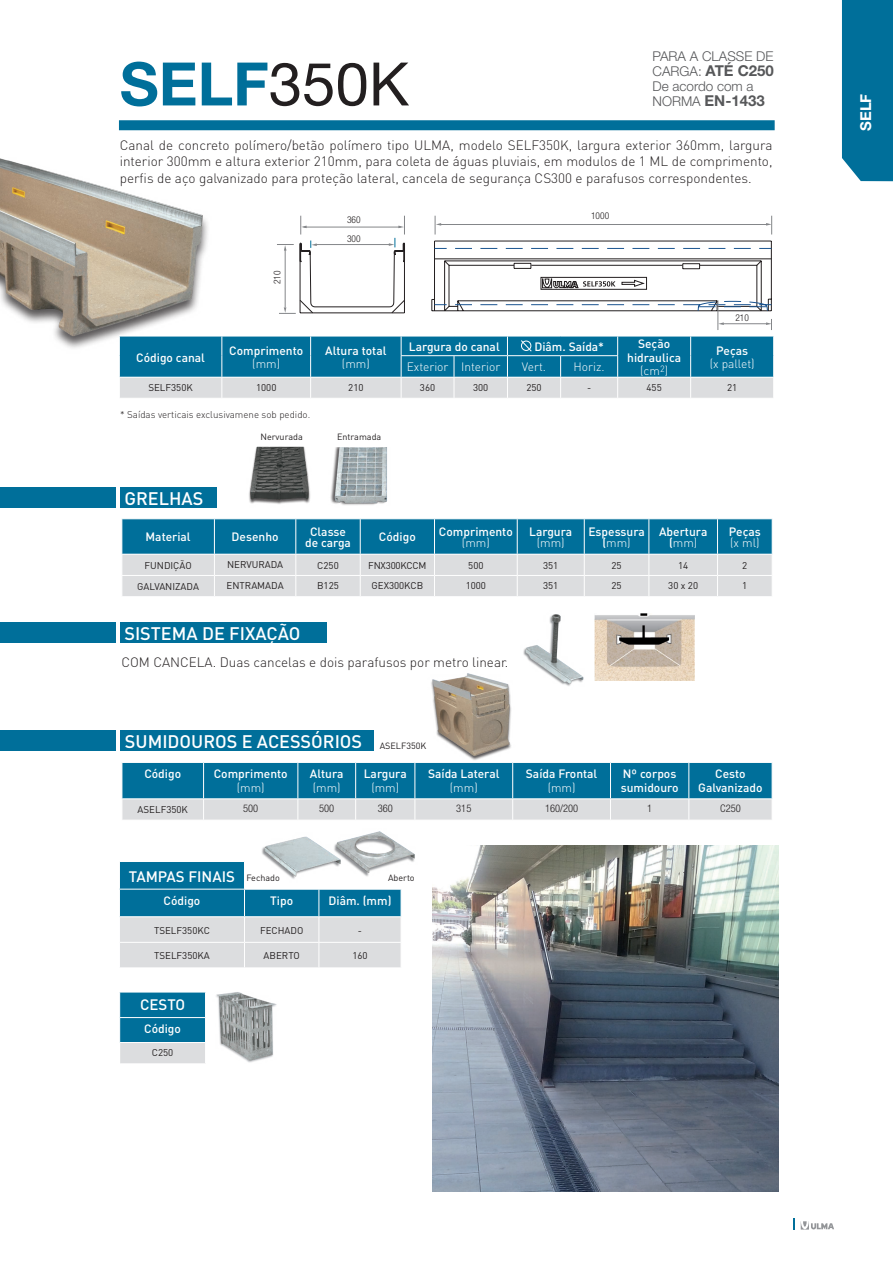
<style>
.page{position:relative;width:893px;height:1263px;background:#fff}
.page>*{position:absolute;margin:0;border:0;box-sizing:border-box;transform-origin:0 0}
.t1{font:700 60px "Helvetica Neue LT Std";color:#006f9a}
.t2{font:500 18px "DIN";color:#fff}
.t3{font:700 15px "Helvetica Neue LT Std";color:#57585a}
.t4{font:500 15px "DIN";color:#fff}
.t5{font:700 15px "Helvetica Neue LT Std";color:#fff}
.t6{font:300 13.5px/16.5px "DIN";color:#231f20;text-align:justify}
.t7{font:300 13.5px "Helvetica Neue LT Std";color:#57585a}
.t8{font:500 12px/13.5px "DIN";color:#fff;text-align:center}
.t9{font:300 12px "DIN";color:#fff}
.interior_tabla{font:300 condensed 10.5px "Helvetica Neue LT Std";color:#231f20}
.interior_tabla-2{font:9.75px "DIN";color:#231f20}
.t10{font:300 9.75px "DIN";color:#231f20}
.interior_tabla-3{font:9.75px "DIN";letter-spacing:-.02em;color:#231f20}
.t11{font:300 condensed 9.45px "Helvetica Neue LT Std";color:#231f20}
.t12{font:9px "DIN";color:#231f20}
.s1{font-weight:400;color:#231f20}
.s2{font-weight:300;font-size:13.5px}
.s3{font-weight:300}
</style>
<div class="page">
<svg style="left:801px;top:1221px;width:33px;height:8px"></svg>
<svg style="left:793px;top:1218px;width:2px;height:11px"></svg>
<div style="left:842px;top:0;width:51px;height:181px;background:#006f9a"></div>
<img style="left:0;top:121px;width:216px;height:227px">
<div style="left:0;top:487px;width:115px;height:21px;background:#006f9a"></div>
<div style="left:120px;top:487px;width:97px;height:21px;background:#006f9a"></div>
<div style="left:119px;top:120px;width:656px;height:10px;background:#006f9a;border:2px solid #006f9a"></div>
<div style="left:120px;top:622px;width:206px;height:21px;background:#006f9a"></div>
<div style="left:0;top:622px;width:115px;height:21px;background:#006f9a"></div>
<svg style="left:119px;top:861px;width:283px;height:106px;background:#86b3c6"></svg>
<img style="left:523px;top:614px;width:61px;height:72px">
<img style="left:594px;top:613px;width:101px;height:68px">
<svg style="left:121px;top:519px;width:652px;height:77px;background:#7daec2"></svg>
<img style="left:327px;top:447px;width:69px;height:72px">
<svg style="left:119px;top:992px;width:87px;height:71px;background:#4b95b2"></svg>
<svg style="left:122px;top:762px;width:651px;height:58px;background:#599cb7"></svg>
<div style="left:0;top:730px;width:115px;height:21px;background:#006f9a"></div>
<svg style="left:277px;top:216px;width:495px;height:114px"></svg>
<hr style="left:723px;top:323px;width:43px;height:1px;background:#848689">
<img style="left:431px;top:673px;width:80px;height:87px">
<img style="left:216px;top:992px;width:61px;height:71px">
<img style="left:249px;top:447px;width:61px;height:57px">
<div style="left:121px;top:730px;width:253px;height:21px;background:#006f9a"></div>
<img style="left:261px;top:836px;width:83px;height:49px">
<img style="left:334px;top:831px;width:81px;height:53px">
<img style="left:432px;top:846px;width:346px;height:346px">
<svg style="left:119px;top:336px;width:655px;height:62px;background:#5198b4"></svg>
<p class="t1" style="left:120px;top:47px;width:291px">SELF<span class="s1">350K</span></p>
<p class="t7" style="left:652px;top:48px;width:122px">PARA A CLASSE DE</p>
<p class="t3" style="left:652px;top:62px;width:123px"><span class="s2">CARGA:</span> ATÉ C250</p>
<p class="t7" style="left:652px;top:78px;width:103px">De acordo com a</p>
<p class="t3" style="left:652px;top:92px;width:114px"><span class="s2">NORMA</span> EN-1433</p>
<p class="t6" style="left:120px;top:136px;width:654px">Canal de concreto polímero/betão polímero tipo ULMA, modelo SELF350K, largura exterior 360mm, largura interior 300mm e altura exterior 210mm, para coleta de águas pluviais, em modulos de 1 ML de comprimento, perfis de aço galvanizado para proteção lateral, cancela de segurança CS300 e parafusos correspondentes.</p>
<p class="t8" style="left:136px;top:350px;width:70px">Código canal</p>
<p class="t11" style="left:272px;top:284px;width:15px;rotate:-90deg">210</p>
<p class="t8" style="left:229px;top:343px;width:75px">Comprimento</p>
<p class="t9" style="left:252px;top:357px;width:29px">(mm)</p>
<p class="t11" style="left:347px;top:214px;width:15px">360</p>
<p class="t11" style="left:347px;top:234px;width:15px">300</p>
<p class="t11" style="left:591px;top:211px;width:20px">1000</p>
<p class="t8" style="left:325px;top:343px;width:63px">Altura total</p>
<p class="t9" style="left:342px;top:357px;width:29px">(mm)</p>
<p class="t11" style="left:735px;top:312px;width:15px">210</p>
<p class="t8" style="left:409px;top:339px;width:92px">Largura do canal</p>
<p class="t8" style="left:534px;top:340px;width:71px">Diâm. Saída*</p>
<p class="t8" style="left:638px;top:337px;width:34px">Seção</p>
<p class="t8" style="left:627px;top:350px;width:55px">hidraulica <span class="s3">(cm</span><sup>2</sup><span class="s3">)</span></p>
<p class="t8" style="left:716px;top:343px;width:34px">Peças</p>
<p class="t9" style="left:407px;top:360px;width:43px">Exterior</p>
<p class="t9" style="left:710px;top:357px;width:46px">(x pallet)</p>
<p class="t9" style="left:461px;top:360px;width:41px">Interior</p>
<p class="t9" style="left:522px;top:360px;width:26px">Vert.</p>
<p class="t9" style="left:574px;top:360px;width:33px">Horiz.</p>
<p class="interior_tabla-2" style="left:148px;top:381px;width:46px">SELF350K</p>
<p class="interior_tabla-2" style="left:256px;top:381px;width:22px">1000</p>
<p class="interior_tabla-2" style="left:348px;top:381px;width:17px">210</p>
<p class="interior_tabla-2" style="left:420px;top:381px;width:17px">360</p>
<p class="interior_tabla-2" style="left:473px;top:381px;width:17px">300</p>
<p class="interior_tabla-2" style="left:526px;top:381px;width:17px">250</p>
<p class="interior_tabla-2" style="left:587px;top:381px;width:6px">-</p>
<p class="interior_tabla-2" style="left:646px;top:381px;width:17px">455</p>
<p class="interior_tabla-2" style="left:727px;top:381px;width:12px">21</p>
<p class="t10" style="left:120px;top:408px;width:192px">* Saídas verticais exclusivamene sob pedido.</p>
<p class="t2" style="left:124px;top:487px;width:80px">GRELHAS</p>
<p class="t12" style="left:260px;top:431px;width:44px">Nervurada</p>
<p class="t12" style="left:337px;top:431px;width:46px">Entramada</p>
<p class="t8" style="left:146px;top:530px;width:47px">Material</p>
<p class="t8" style="left:232px;top:530px;width:48px">Desenho</p>
<p class="t8" style="left:310px;top:524px;width:37px">Classe</p>
<p class="t8" style="left:305px;top:536px;width:47px">de carga</p>
<p class="t8" style="left:379px;top:530px;width:38px">Código</p>
<p class="t8" style="left:439px;top:526px;width:75px;line-height:10.5px">Comprimento <span class="s3">(mm)</span></p>
<p class="t8" style="left:529px;top:526px;width:45px;line-height:10.5px">Largura <span class="s3">(mm)</span></p>
<p class="t8" style="left:588px;top:526px;width:58px;line-height:10.5px">Espessura (<span class="s3">mm)</span></p>
<p class="t8" style="left:659px;top:526px;width:50px;line-height:10.5px">Abertura (<span class="s3">mm)</span></p>
<p class="t8" style="left:729px;top:526px;width:34px;line-height:10.5px;text-align:left">Peças <span class="s3">(x ml)</span></p>
<p class="interior_tabla-2" style="left:145px;top:559px;width:49px">FUNDIÇÃO</p>
<p class="interior_tabla-2" style="left:227px;top:558px;width:58px">NERVURADA</p>
<p class="interior_tabla-2" style="left:317px;top:559px;width:23px">C250</p>
<p class="interior_tabla-3" style="left:368px;top:559px;width:60px">FNX300KCCM</p>
<p class="interior_tabla-2" style="left:468px;top:559px;width:17px">500</p>
<p class="interior_tabla-2" style="left:543px;top:559px;width:17px">351</p>
<p class="interior_tabla-2" style="left:611px;top:559px;width:12px">25</p>
<p class="interior_tabla-2" style="left:678px;top:559px;width:12px">14</p>
<p class="interior_tabla-2" style="left:742px;top:559px;width:7px">2</p>
<p class="interior_tabla-2" style="left:137px;top:580px;width:63px">GALVANIZADA</p>
<p class="interior_tabla-2" style="left:227px;top:580px;width:59px">ENTRAMADA</p>
<p class="interior_tabla-2" style="left:317px;top:580px;width:23px">B125</p>
<p class="interior_tabla-2" style="left:371px;top:580px;width:53px">GEX300KCB</p>
<p class="interior_tabla-2" style="left:466px;top:580px;width:22px">1000</p>
<p class="interior_tabla-2" style="left:543px;top:580px;width:17px">351</p>
<p class="interior_tabla-2" style="left:611px;top:580px;width:12px">25</p>
<p class="interior_tabla-2" style="left:668px;top:580px;width:31px">30 x 20</p>
<p class="interior_tabla-2" style="left:742px;top:580px;width:7px">1</p>
<p class="t2" style="left:124px;top:622px;width:178px">SISTEMA DE FIXAÇÃO</p>
<p class="t6" style="left:121px;top:653px;width:389px">COM CANCELA. Duas cancelas e dois parafusos por metro linear.</p>
<p class="t2" style="left:125px;top:730px;width:239px">SUMIDOUROS E ACESSÓRIOS</p>
<p class="t12" style="left:380px;top:740px;width:48px">ASELF350K</p>
<p class="t8" style="left:144px;top:767px;width:38px">Código</p>
<p class="t8" style="left:214px;top:767px;width:75px">Comprimento <span class="s3">(mm)</span></p>
<p class="t8" style="left:310px;top:767px;width:35px;text-align:left">Altura <span class="s3">(mm)</span></p>
<p class="t8" style="left:364px;top:767px;width:45px">Largura <span class="s3">(mm)</span></p>
<p class="t8" style="left:428px;top:767px;width:73px">Saída Lateral <span class="s3">(mm)</span></p>
<p class="t8" style="left:526px;top:767px;width:73px">Saída Frontal</p>
<p class="t9" style="left:548px;top:780px;width:29px">(mm)</p>
<p class="t8" style="left:623px;top:767px;width:55px">Nº corpos</p>
<p class="t8" style="left:621px;top:780px;width:59px">sumidouro</p>
<p class="t8" style="left:698px;top:767px;width:66px">Cesto<br>Galvanizado</p>
<p class="interior_tabla-2" style="left:138px;top:803px;width:52px">ASELF350K</p>
<p class="interior_tabla" style="left:243px;top:803px;width:17px">500</p>
<p class="interior_tabla" style="left:319px;top:803px;width:17px">500</p>
<p class="interior_tabla" style="left:378px;top:803px;width:17px">360</p>
<p class="interior_tabla" style="left:456px;top:803px;width:17px">315</p>
<p class="interior_tabla" style="left:545px;top:803px;width:35px">160/200</p>
<p class="interior_tabla" style="left:647px;top:803px;width:7px">1</p>
<p class="interior_tabla" style="left:720px;top:803px;width:22px">C250</p>
<p class="t4" style="left:129px;top:866px;width:108px">TAMPAS FINAIS</p>
<p class="t8" style="left:164px;top:893px;width:38px">Código</p>
<p class="t8" style="left:270px;top:893px;width:24px">Tipo</p>
<p class="t8" style="left:329px;top:893px;width:64px">Diâm. (mm)</p>
<p class="interior_tabla-2" style="left:154px;top:924px;width:57px">TSELF350KC</p>
<p class="interior_tabla-2" style="left:260px;top:924px;width:45px">FECHADO</p>
<p class="interior_tabla-2" style="left:358px;top:924px;width:6px">-</p>
<p class="interior_tabla-2" style="left:154px;top:949px;width:57px">TSELF350KA</p>
<p class="interior_tabla-2" style="left:264px;top:949px;width:38px">ABERTO</p>
<p class="interior_tabla-2" style="left:352px;top:949px;width:17px">160</p>
<p class="t12" style="left:246px;top:872px;width:35px">Fechado</p>
<p class="t12" style="left:388px;top:872px;width:28px">Aberto</p>
<p class="t4" style="left:140px;top:995px;width:47px">CESTO</p>
<p class="t8" style="left:144px;top:1022px;width:38px">Código</p>
<p class="interior_tabla-2" style="left:152px;top:1047px;width:23px">C250</p>
<p class="t5" style="left:856px;top:131px;width:39px;rotate:-90deg">SELF</p>
</div>
